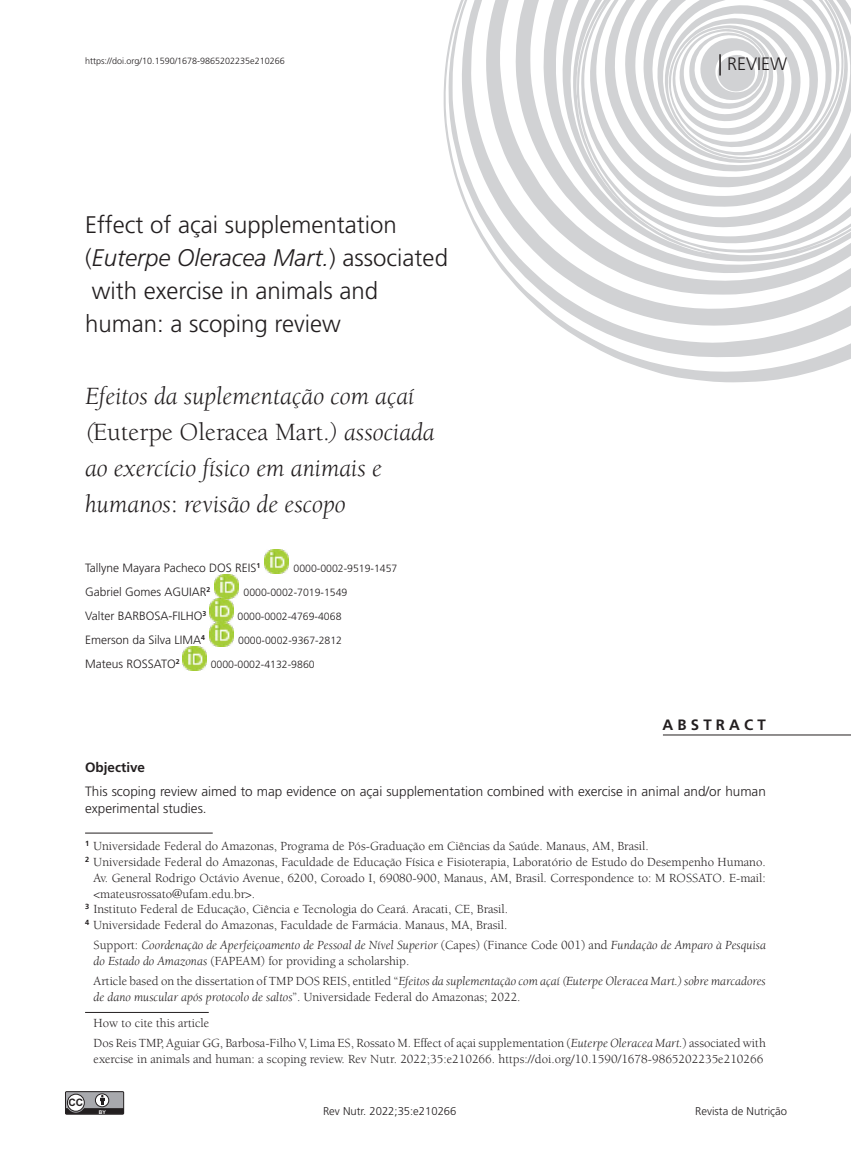
<style>
.page{position:relative;width:851px;height:1149px;background:#fff}
.page>*{position:absolute;margin:0;border:0;box-sizing:border-box;transform-origin:0 0}
.T1A{font:italic 25.5px "Berkeley";color:#231f20}
.T1A-2{font:25.5px "Berkeley";color:#231f20}
.T1{font:300 24px "Frutiger";color:#231f20}
.T1-2{font:italic 300 24px "Frutiger";color:#231f20}
.t1{font:300 18px "Frutiger";color:#231f20}
.R1{font:700 15px "Frutiger";color:#231f20}
.R2{font:300 13.5px/17.2px "Frutiger";color:#231f20}
.R2-2{font:700 13.5px "Frutiger";color:#231f20}
.NOTAS{font:12.75px/15.8px "Berkeley";color:#231f20;text-align:justify}
.NOTAS-2{font:italic 12.75px/15.8px "Berkeley";color:#231f20}
.T2{font:300 12px "Frutiger";color:#231f20}
.t2{font:300 11.25px "Frutiger";color:#231f20}
.T2-2{font:300 10.5px "Frutiger";color:#231f20}
.t3{font:700 10.2px "Arial";color:#231f20}
.t4{font:300 9px "Frutiger";color:#231f20}
.t5{font:700 5.1px "Arial";color:#fff}
.s1{font-style:normal}
.s2{font-style:italic}
</style>
<div class="page">
<svg style="left:443px;top:1px;width:407px;height:382px"></svg>
<svg style="left:553px;top:1px;width:297px;height:253px;fill:#d1d2d4"></svg>
<svg style="left:576px;top:1px;width:274px;height:250px;fill:#d6d7d9"></svg>
<svg style="left:578px;top:1px;width:272px;height:235px"></svg>
<hr style="left:662px;top:734px;width:188px;height:1px;background:#231f20">
<svg style="left:65px;top:1091px;width:59px;height:22px"></svg>
<div style="left:65px;top:1090px;width:59px;height:24px;border:1px solid #231f20"></div>
<div style="left:66px;top:1092px;width:19px;height:20px;background:#a8a9ad;border-radius:50%"></div>
<div style="left:67px;top:1093px;width:18px;height:18px;border:1px solid #231f20;border-radius:50%"></div>
<div style="left:95px;top:1093px;width:14px;height:13px;border:1px solid #231f20;border-radius:50%"></div>
<svg style="left:65px;top:1094px;width:59px;height:20px"></svg>
<hr style="left:85px;top:1011px;width:124px;height:1px;background:#231f20">
<hr style="left:85px;top:832px;width:128px;height:1px;background:#231f20">
<svg style="left:633px;top:1px;width:214px;height:169px"></svg>
<img style="left:210px;top:598px;width:24px;height:48px">
<img style="left:182px;top:646px;width:24px;height:24px">
<img style="left:215px;top:574px;width:24px;height:24px">
<img style="left:264px;top:549px;width:24px;height:24px">
<p class="t4" style="left:85px;top:56px;width:201px">https://doi.org/10.1590/1678-9865202235e210266</p>
<p class="T1" style="left:85px;top:211px;width:313px">Effect of açai supplementation</p>
<p class="T1-2" style="left:85px;top:244px;width:364px"><span class="s1">(</span>Euterpe Oleracea Mart.<span class="s1">) associated</span></p>
<p class="T1" style="left:92px;top:277px;width:288px">with exercise in animals and</p>
<p class="T1" style="left:85px;top:310px;width:257px">human: a scoping review</p>
<p class="T1A" style="left:85px;top:383px;width:331px">Efeitos da suplementação com açaí</p>
<p class="T1A-2" style="left:85px;top:418px;width:351px"><span class="s2">(</span>Euterpe Oleracea Mart.<span class="s2">) associada</span></p>
<p class="T1A" style="left:85px;top:455px;width:298px">ao exercício físico em animais e</p>
<p class="T1A" style="left:85px;top:491px;width:262px">humanos<span class="s1">:</span> revisão de escopo</p>
<p class="T2" style="left:85px;top:561px;width:177px">Tallyne Mayara Pacheco DOS REIS<sup>1</sup></p>
<p class="T2-2" style="left:293px;top:562px;width:105px">0000-0002-9519-1457</p>
<p class="T2" style="left:85px;top:585px;width:127px">Gabriel Gomes AGUIAR<sup>2</sup></p>
<p class="T2-2" style="left:243px;top:586px;width:105px">0000-0002-7019-1549</p>
<p class="T2" style="left:85px;top:609px;width:123px">Valter BARBOSA-FILHO<sup>3</sup></p>
<p class="T2-2" style="left:237px;top:610px;width:105px">0000-0002-4769-4068</p>
<p class="T2" style="left:85px;top:633px;width:121px">Emerson da Silva LIMA<sup>4</sup></p>
<p class="T2-2" style="left:238px;top:634px;width:105px">0000-0002-9367-2812</p>
<p class="T2" style="left:85px;top:657px;width:96px">Mateus ROSSATO<sup>2</sup></p>
<p class="T2-2" style="left:211px;top:658px;width:105px">0000-0002-4132-9860</p>
<p class="t1" style="left:727px;top:53px;width:61px">REVIEW</p>
<p class="R1" style="left:662px;top:715px;width:105px">A B S T R A C T</p>
<p class="R2-2" style="left:85px;top:759px;width:62px">Objective</p>
<p class="R2" style="left:85px;top:782px;width:682px">This scoping review aimed to map evidence on açai supplementation combined with exercise in animal and/or human experimental studies.</p>
<p class="NOTAS" style="left:85px;top:838px;width:565px"><sup>1</sup> Universidade Federal do Amazonas, Programa de Pós-Graduação em Ciências da Saúde. Manaus, AM, Brasil.</p>
<p class="NOTAS" style="left:94px;top:854px;width:673px;text-indent:-9px"><sup>2</sup> Universidade Federal do Amazonas, Faculdade de Educação Física e Fisioterapia, Laboratório de Estudo do Desempenho Humano.<br>Av. General Rodrigo Octávio Avenue, 6200, Coroado I, 69080-900, Manaus, AM, Brasil. Correspondence to: M ROSSATO. E-mail: &lt;mateusrossato@ufam.edu.br&gt;.</p>
<p class="NOTAS" style="left:85px;top:901px;width:424px"><sup>3</sup> Instituto Federal de Educação, Ciência e Tecnologia do Ceará. Aracati, CE, Brasil.</p>
<p class="NOTAS" style="left:85px;top:917px;width:424px"><sup>4</sup> Universidade Federal do Amazonas, Faculdade de Farmácia. Manaus, MA, Brasil.</p>
<p class="NOTAS-2" style="left:94px;top:937px;width:673px"><span class="s1">Support:</span> Coordenação de Aperfeiçoamento de Pessoal de Nível Superior <span class="s1">(Capes) (Finance Code 001) and</span> Fundação de Amparo à Pesquisa do Estado do Amazonas <span class="s1">(FAPEAM) for providing a scholarship.</span></p>
<p class="NOTAS-2" style="left:94px;top:973px;width:673px"><span class="s1">Article based on the dissertation of TMP DOS REIS, entitled “</span>Efeitos da suplementação com açaí (Euterpe Oleracea Mart.) sobre marcadores de dano muscular após protocolo de saltos<span class="s1">”. Universidade Federal do Amazonas; 2022.</span></p>
<p class="NOTAS" style="left:94px;top:1015px;width:117px">How to cite this article</p>
<p class="NOTAS" style="left:94px;top:1035px;width:673px">Dos Reis TMP, Aguiar GG, Barbosa-Filho V, Lima ES, Rossato M. Effect of açai supplementation (<span class="s2">Euterpe Oleracea Mart.</span>) associated with exercise in animals and human: a scoping review. Rev Nutr. 2022;35:e210266. https://doi.org/10.1590/1678-9865202235e210266</p>
<p class="t3" style="left:68px;top:1096px;width:16px">CC</p>
<p class="t5" style="left:99px;top:1108px;width:9px">BY</p>
<p class="t2" style="left:323px;top:1104px;width:135px">Rev Nutr. 2022;35:e210266</p>
<p class="t2" style="left:695px;top:1104px;width:93px">Revista de Nutrição</p>
</div>
